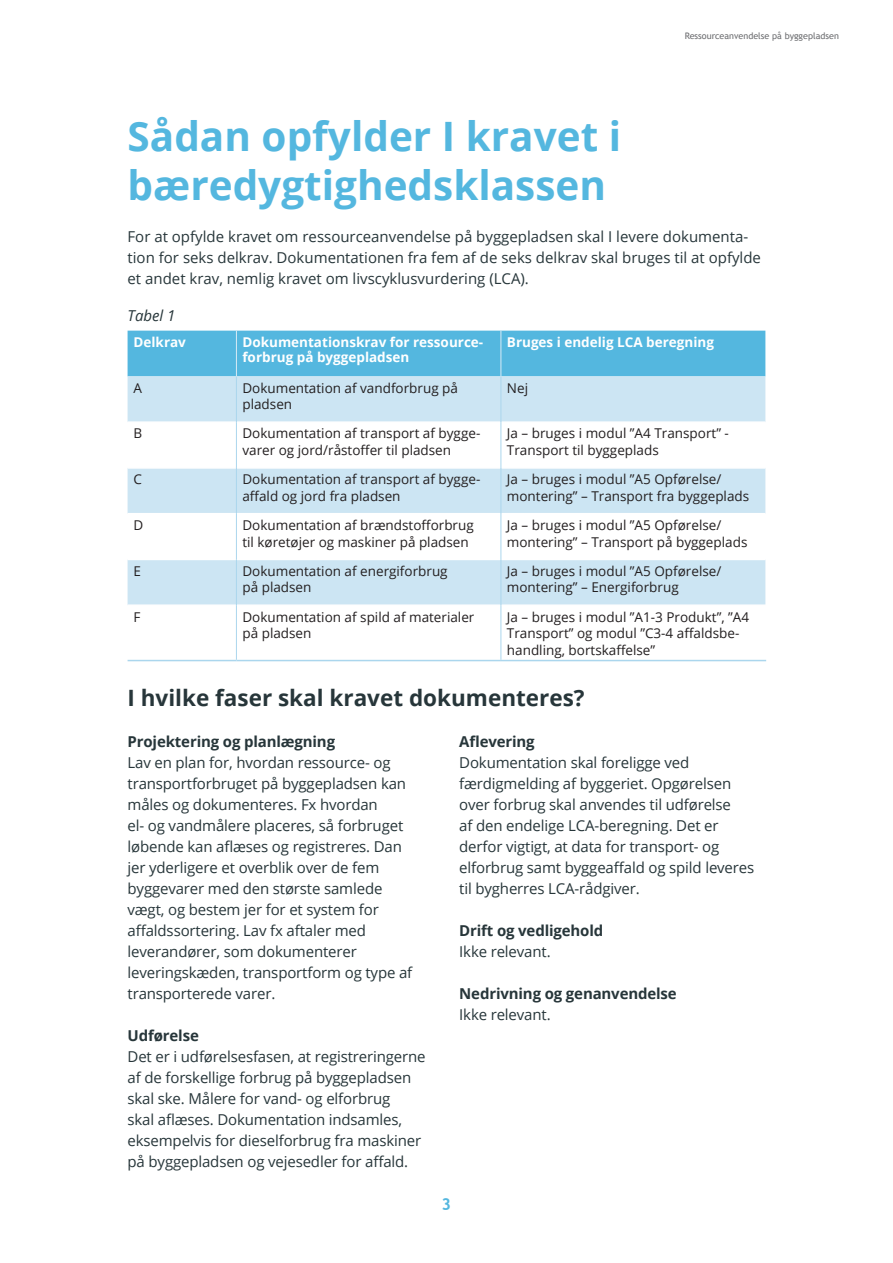
<style>
.page{position:relative;width:893px;height:1263px;background:#fff}
.page>*{position:absolute;margin:0;border:0;box-sizing:border-box;transform-origin:0 0}
.overskrift1{font:700 40.5px/48.6px "Open Sans";color:#54b7df}
.underoverskrift1{font:700 22.5px "Open Sans";color:#27363a}
.t1{font:700 16.5px "Trebuchet MS";color:#54b7df}
.Brødtekst{font:15px/21px "Open Sans";letter-spacing:-.01em;color:#27363a}
.Brødtekst-2{font:700 15px "Open Sans";letter-spacing:-.01em;color:#27363a}
.Brødtekst-3{font:italic 15px "Open Sans";color:#27363a}
.t2{font:13.5px/16.5px "Open Sans";color:#231f20}
.t3{font:700 13.5px/14.9px "Open Sans";color:#fff}
.t4{font:9px "Trebuchet MS";color:#6c6d70}
</style>
<div class="page">
<div style="left:128px;top:331px;width:637px;height:45px;background:#54b7df"></div>
<div style="left:128px;top:376px;width:637px;height:45px;background:#cce5f3"></div>
<svg style="left:128px;top:423px;width:637px;height:237px"></svg>
<hr style="left:128px;top:467px;width:108px;height:2px;background:#fff">
<hr style="left:237px;top:467px;width:264px;height:2px;background:#fff">
<hr style="left:501px;top:467px;width:264px;height:2px;background:#fff">
<hr style="left:128px;top:513px;width:108px;height:1px;background:#fff">
<hr style="left:237px;top:513px;width:264px;height:1px;background:#fff">
<hr style="left:501px;top:513px;width:264px;height:1px;background:#fff">
<hr style="left:128px;top:559px;width:108px;height:1px;background:#fff">
<hr style="left:237px;top:559px;width:264px;height:1px;background:#fff">
<hr style="left:501px;top:559px;width:264px;height:1px;background:#fff">
<hr style="left:128px;top:604px;width:108px;height:2px;background:#fff">
<hr style="left:237px;top:604px;width:264px;height:2px;background:#fff">
<hr style="left:501px;top:604px;width:265px;height:2px;background:#fff">
<hr style="left:128px;top:660px;width:108px;height:1px;background:#abd6ed">
<hr style="left:236px;top:660px;width:265px;height:1px;background:#abd6ed">
<hr style="left:501px;top:660px;width:265px;height:1px;background:#abd6ed">
<hr style="left:236px;top:376px;width:1px;height:46px;background:#abd6ed">
<hr style="left:501px;top:376px;width:1px;height:46px;background:#abd6ed">
<hr style="left:236px;top:422px;width:1px;height:46px;background:#abd6ed">
<hr style="left:501px;top:422px;width:1px;height:46px;background:#abd6ed">
<hr style="left:236px;top:468px;width:1px;height:46px;background:#abd6ed">
<hr style="left:501px;top:468px;width:1px;height:46px;background:#abd6ed">
<hr style="left:236px;top:514px;width:1px;height:45px;background:#abd6ed">
<hr style="left:501px;top:514px;width:1px;height:45px;background:#abd6ed">
<hr style="left:236px;top:559px;width:1px;height:46px;background:#abd6ed">
<hr style="left:501px;top:559px;width:1px;height:46px;background:#abd6ed">
<hr style="left:236px;top:605px;width:1px;height:55px;background:#abd6ed">
<hr style="left:501px;top:605px;width:1px;height:55px;background:#abd6ed">
<hr style="left:236px;top:331px;width:1px;height:45px;background:#d7ebf6">
<hr style="left:501px;top:331px;width:1px;height:45px;background:#d7ebf6">
<p class="t4" style="left:685px;top:30px;width:156px">Ressourceanvendelse på byggepladsen</p>
<p class="overskrift1" style="left:128px;top:111px;width:495px">Sådan opfylder I kravet i bæredygtighedsklassen</p>
<p class="Brødtekst" style="left:128px;top:226px;width:635px">For at opfylde kravet om ressourceanvendelse på byggepladsen skal I levere dokumenta&shy;tion for seks delkrav. Dokumentationen fra fem af de seks delkrav skal bruges til at opfylde et andet krav, nemlig kravet om livscyklusvurdering (LCA).</p>
<p class="Brødtekst-3" style="left:128px;top:305px;width:49px">Tabel 1</p>
<p class="t3" style="left:134px;top:334px;width:54px">Delkrav</p>
<p class="t3" style="left:242px;top:334px;width:242px">Dokumentationskrav for ressource&shy;forbrug på byggepladsen</p>
<p class="t3" style="left:507px;top:334px;width:209px">Bruges i endelig LCA beregning</p>
<p class="t2" style="left:134px;top:379px;width:10px">A</p>
<p class="t2" style="left:242px;top:379px;width:217px">Dokumentation af vandforbrug på pladsen</p>
<p class="t2" style="left:507px;top:379px;width:23px">Nej</p>
<p class="t2" style="left:134px;top:425px;width:10px">B</p>
<p class="t2" style="left:242px;top:425px;width:239px">Dokumentation af transport af bygge&shy;varer og jord/råstoffer til pladsen</p>
<p class="t2" style="left:507px;top:425px;width:222px">Ja – bruges i modul ”A4 Transport” -<br>Transport til byggeplads</p>
<p class="t2" style="left:134px;top:471px;width:10px">C</p>
<p class="t2" style="left:242px;top:471px;width:239px">Dokumentation af transport af bygge&shy;affald og jord fra pladsen</p>
<p class="t2" style="left:507px;top:471px;width:244px">Ja – bruges i modul ”A5 Opførelse/ montering” – Transport fra byggeplads</p>
<p class="t2" style="left:134px;top:516px;width:11px">D</p>
<p class="t2" style="left:242px;top:516px;width:233px">Dokumentation af brændstofforbrug til køretøjer og maskiner på pladsen</p>
<p class="t2" style="left:507px;top:516px;width:242px">Ja – bruges i modul ”A5 Opførelse/ montering” – Transport på byggeplads</p>
<p class="t2" style="left:134px;top:562px;width:9px">E</p>
<p class="t2" style="left:242px;top:562px;width:207px">Dokumentation af energiforbrug på pladsen</p>
<p class="t2" style="left:507px;top:562px;width:216px">Ja – bruges i modul ”A5 Opførelse/ montering” – Energiforbrug</p>
<p class="t2" style="left:134px;top:608px;width:8px">F</p>
<p class="t2" style="left:242px;top:608px;width:234px">Dokumentation af spild af materialer på pladsen</p>
<p class="t2" style="left:507px;top:608px;width:244px">Ja – bruges i modul ”A1-3 Produkt”, ”A4<br>Transport” og modul ”C3-4 affaldsbe&shy;handling, bortskaffelse”</p>
<p class="underoverskrift1" style="left:128px;top:682px;width:459px">I hvilke faser skal kravet dokumenteres?</p>
<p class="Brødtekst-2" style="left:128px;top:731px;width:209px">Projektering og planlægning</p>
<p class="Brødtekst" style="left:128px;top:752px;width:286px">Lav en plan for, hvordan ressource- og transportforbruget på byggepladsen kan måles og dokumenteres. Fx hvordan<br>el- og vandmålere placeres, så forbruget løbende kan aflæses og registreres. Dan jer yderligere et overblik over de fem byggevarer med den største samlede vægt, og bestem jer for et system for affaldssortering. Lav fx aftaler med leverandører, som dokumenterer leveringskæden, transportform og type af transporterede varer.</p>
<p class="Brødtekst-2" style="left:128px;top:1025px;width:73px">Udførelse</p>
<p class="Brødtekst" style="left:128px;top:1046px;width:300px">Det er i udførelsesfasen, at registreringerne af de forskellige forbrug på byggepladsen skal ske. Målere for vand- og elforbrug<br>skal aflæses. Dokumentation indsamles, eksempelvis for dieselforbrug fra maskiner på byggepladsen og vejesedler for affald.</p>
<p class="Brødtekst-2" style="left:459px;top:731px;width:77px">Aflevering</p>
<p class="Brødtekst" style="left:459px;top:752px;width:297px">Dokumentation skal foreligge ved færdigmelding af byggeriet. Opgørelsen over forbrug skal anvendes til udførelse<br>af den endelige LCA-beregning. Det er derfor vigtigt, at data for transport- og elforbrug samt byggeaffald og spild leveres til bygherres LCA-rådgiver.</p>
<p class="Brødtekst-2" style="left:459px;top:920px;width:146px">Drift og vedligehold</p>
<p class="Brødtekst" style="left:459px;top:941px;width:93px">Ikke relevant.</p>
<p class="Brødtekst-2" style="left:459px;top:983px;width:219px">Nedrivning og genanvendelse</p>
<p class="Brødtekst" style="left:459px;top:1004px;width:93px">Ikke relevant.</p>
<p class="t1" style="left:442px;top:1194px;width:11px">3</p>
</div>
